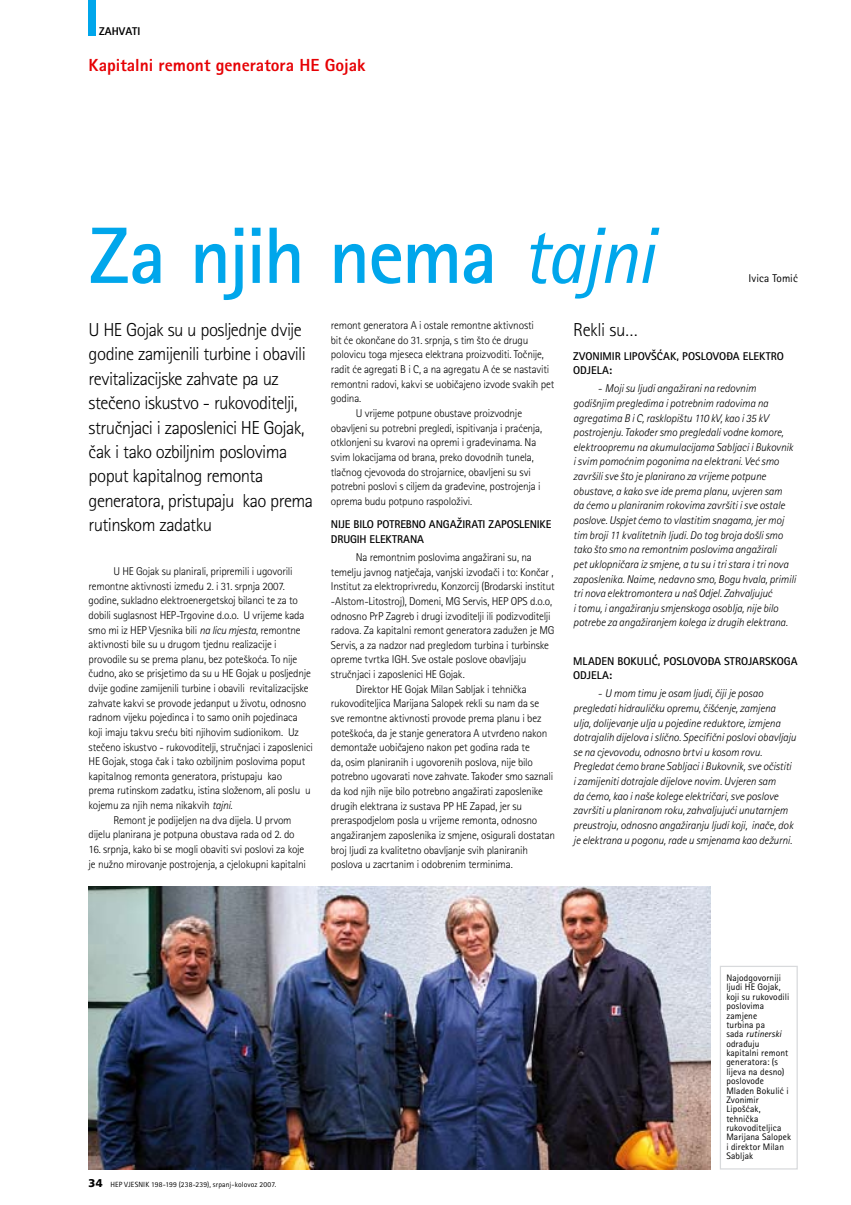
<style>
.page{position:relative;width:851px;height:1205px;background:#fff}
.page>*{position:absolute;margin:0;border:0;box-sizing:border-box;transform-origin:0 0}
.t1{font:700 80px "Rotis Sans Serif";letter-spacing:-.03em;color:#00a6eb}
.t2{font:300 18.75px/24.4px "Rotis Sans Serif";letter-spacing:-.03em;color:#000}
.t3{font:800 17.5px "Rotis Sans Serif";color:#e60004}
.t4{font:300 11.25px/14.6px "Rotis Sans Serif";letter-spacing:-.015em;color:#000}
.t5{font:italic 300 11.25px/14.6px "Rotis Sans Serif";letter-spacing:-.01em;color:#000}
.t6{font:700 11.25px/14.6px "Rotis Sans Serif";color:#000}
.t7{font:11.25px "Rotis Sans Serif";letter-spacing:.005em;color:#000}
.t8{font:800 11.25px "Rotis Sans Serif";color:#000}
.t9{font:9.38px/9.4px "Rotis Sans Serif";letter-spacing:.01em;color:#000}
.t10{font:7.5px "Rotis Sans Serif";letter-spacing:.02em;color:#000}
.s1{font-weight:400;font-style:italic}
.s2{font-style:italic}
.s3{font-style:normal}
.s4{font-family:"Frutiger";font-weight:900;font-size:11.25px}
</style>
<div class="page">
<div style="left:89px;top:0;width:7px;height:35px;background:#00a6eb"></div>
<img style="left:89px;top:887px;width:621px;height:282px">
<div style="left:719px;top:966px;width:78px;height:203px;border:1px solid #d8dadc"></div>
<p class="t8" style="left:99px;top:24px;width:43px">ZAHVATI</p>
<h3 class="t3" style="left:89px;top:54px;width:278px">Kapitalni remont generatora HE Gojak</h3>
<h1 class="t1" style="left:89px;top:205px;width:567px">Za njih nema <span class="s1">tajni</span></h1>
<p class="t7" style="left:748px;top:271px;width:51px">Ivica Tomi}</p>
<p class="t2" style="left:89px;top:317px;width:226px">U HE Gojak su u posljednje dvije godine zamijenili turbine i obavili revitalizacijske zahvate pa uz ste~eno iskustvo - rukovoditelji, stru~njaci i zaposlenici HE Gojak, ~ak i tako ozbiljnim poslovima poput kapitalnog remonta generatora, pristupaju kao prema rutinskom zadatku</p>
<p class="t4" style="left:113px;top:564px;width:180px">U HE Gojak su planirali, pripremili i ugovorili</p>
<p class="t4" style="left:89px;top:578px;width:198px">remontne aktivnosti izme|u 2. i 31. srpnja 2007.</p>
<p class="t4" style="left:89px;top:593px;width:211px">godine, sukladno elektroenergetskoj bilanci te za to</p>
<p class="t4" style="left:89px;top:607px;width:217px">dobili suglasnost HEP-Trgovine d.o.o. U vrijeme kada</p>
<p class="t4" style="left:89px;top:622px;width:213px">smo mi iz HEP Vjesnika bili <span class="s2">na licu mjesta</span>, remontne</p>
<p class="t4" style="left:89px;top:637px;width:189px">aktivnosti bile su u drugom tjednu realizacije i</p>
<p class="t4" style="left:89px;top:651px;width:210px">provodile su se prema planu, bez pote{ko}a. To nije</p>
<p class="t4" style="left:89px;top:666px;width:224px">~udno, ako se prisjetimo da su u HE Gojak u posljednje</p>
<p class="t4" style="left:89px;top:681px;width:221px">dvije godine zamijenili turbine i obavili revitalizacijske</p>
<p class="t4" style="left:89px;top:695px;width:219px">zahvate kakvi se provode jedanput u `ivotu, odnosno</p>
<p class="t4" style="left:89px;top:710px;width:210px">radnom vijeku pojedinca i to samo onih pojedinaca</p>
<p class="t4" style="left:89px;top:724px;width:212px">koji imaju takvu sre}u biti njihovim sudionikom. Uz</p>
<p class="t4" style="left:89px;top:739px;width:226px">ste~eno iskustvo - rukovoditelji, stru~njaci i zaposlenici</p>
<p class="t4" style="left:89px;top:754px;width:218px">HE Gojak, stoga ~ak i tako ozbiljnim poslovima poput</p>
<p class="t4" style="left:89px;top:768px;width:195px">kapitalnog remonta generatora, pristupaju kao</p>
<p class="t4" style="left:89px;top:783px;width:223px">prema rutinskom zadatku, istina slo`enom, ali poslu u</p>
<p class="t4" style="left:89px;top:798px;width:145px">kojemu za njih nema nikakvih <span class="s2">tajni</span>.</p>
<p class="t4" style="left:113px;top:812px;width:180px">Remont je podijeljen na dva dijela. U prvom</p>
<p class="t4" style="left:89px;top:827px;width:207px">dijelu planirana je potpuna obustava rada od 2. do</p>
<p class="t4" style="left:89px;top:841px;width:219px">16. srpnja, kako bi se mogli obaviti svi poslovi za koje je nu`no mirovanje postrojenja, a cjelokupni kapitalni</p>
<p class="t4" style="left:331px;top:318px;width:204px">remont generatora A i ostale remontne aktivnosti</p>
<p class="t4" style="left:331px;top:333px;width:199px">bit }e okon~ane do 31. srpnja, s tim {to }e drugu</p>
<p class="t4" style="left:331px;top:347px;width:214px">polovicu toga mjeseca elektrana proizvoditi. To~nije,</p>
<p class="t4" style="left:331px;top:362px;width:220px">radit }e agregati B i C, a na agregatu A }e se nastaviti</p>
<p class="t4" style="left:331px;top:376px;width:225px">remontni radovi, kakvi se uobi~ajeno izvode svakih pet</p>
<p class="t4" style="left:331px;top:391px;width:32px">godina.</p>
<p class="t4" style="left:356px;top:406px;width:168px">U vrijeme potpune obustave proizvodnje</p>
<p class="t4" style="left:331px;top:420px;width:213px">obavljeni su potrebni pregledi, ispitivanja i pra}enja,</p>
<p class="t4" style="left:331px;top:435px;width:207px">otklonjeni su kvarovi na opremi i gra|evinama. Na</p>
<p class="t4" style="left:331px;top:450px;width:204px">svim lokacijama od brana, preko dovodnih tunela,</p>
<p class="t4" style="left:331px;top:464px;width:201px">tla~nog cjevovoda do strojarnice, obavljeni su svi</p>
<p class="t4" style="left:331px;top:479px;width:211px">potrebni poslovi s ciljem da gra|evine, postrojenja i</p>
<p class="t4" style="left:331px;top:493px;width:143px">oprema budu potpuno raspolo`ivi.</p>
<p class="t6" style="left:331px;top:517px;width:222px">NIJE BILO POTREBNO ANGA@IRATI ZAPOSLENIKE<br>DRUGIH ELEKTRANA</p>
<p class="t4" style="left:356px;top:550px;width:177px">Na remontnim poslovima anga`irani su, na</p>
<p class="t4" style="left:331px;top:564px;width:224px">temelju javnog natje~aja, vanjski izvo|a~i i to: Kon~ar ,</p>
<p class="t4" style="left:331px;top:579px;width:225px">Institut za elektroprivredu, Konzorcij (Brodarski institut</p>
<p class="t4" style="left:331px;top:594px;width:223px">-Alstom-Litostroj), Domeni, MG Servis, HEP OPS d.o.o,</p>
<p class="t4" style="left:331px;top:608px;width:221px">odnosno PrP Zagreb i drugi izvoditelji ili podizvoditelji</p>
<p class="t4" style="left:331px;top:623px;width:225px">radova. Za kapitalni remont generatora zadu`en je MG</p>
<p class="t4" style="left:331px;top:637px;width:219px">Servis, a za nadzor nad pregledom turbina i turbinske</p>
<p class="t4" style="left:331px;top:652px;width:197px">opreme tvrtka IGH. Sve ostale poslove obavljaju</p>
<p class="t4" style="left:331px;top:667px;width:135px">stru~njaci i zaposlenici HE Gojak.</p>
<p class="t4" style="left:356px;top:681px;width:172px">Direktor HE Gojak Milan Sabljak i tehni~ka</p>
<p class="t4" style="left:331px;top:696px;width:210px">rukovoditeljica Marijana Salopek rekli su nam da se</p>
<p class="t4" style="left:331px;top:711px;width:212px">sve remontne aktivnosti provode prema planu i bez</p>
<p class="t4" style="left:331px;top:725px;width:218px">pote{ko}a, da je stanje generatora A utvr|eno nakon</p>
<p class="t4" style="left:331px;top:740px;width:200px">demonta`e uobi~ajeno nakon pet godina rada te</p>
<p class="t4" style="left:331px;top:754px;width:203px">da, osim planiranih i ugovorenih poslova, nije bilo</p>
<p class="t4" style="left:331px;top:769px;width:224px">potrebno ugovarati nove zahvate. Tako|er smo saznali</p>
<p class="t4" style="left:331px;top:784px;width:213px">da kod njih nije bilo potrebno anga`irati zaposlenike</p>
<p class="t4" style="left:331px;top:798px;width:193px">drugih elektrana iz sustava PP HE Zapad, jer su</p>
<p class="t4" style="left:331px;top:813px;width:208px">preraspodjelom posla u vrijeme remonta, odnosno</p>
<p class="t4" style="left:331px;top:828px;width:226px">anga`iranjem zaposlenika iz smjene, osigurali dostatan</p>
<p class="t4" style="left:331px;top:842px;width:198px">broj ljudi za kvalitetno obavljanje svih planiranih</p>
<p class="t4" style="left:331px;top:857px;width:183px">poslova u zacrtanim i odobrenim terminima.</p>
<h2 class="t2" style="left:573px;top:317px;width:66px">Rekli su…</h2>
<p class="t6" style="left:573px;top:348px;width:212px">ZVONIMIR LIPOV[]AK, POSLOVO\A ELEKTRO<br>ODJELA:</p>
<p class="t5" style="left:573px;top:381px;width:224px;text-indent:25px"><span class="s3">-</span> Moji su ljudi anga`irani na redovnim godi{njim pregledima i potrebnim radovima na agregatima B i C, rasklopi{tu 110 kV, kao i 35 kV postrojenju. Tako|er smo pregledali vodne komore, elektroopremu na akumulacijama Sabljaci i Bukovnik i svim pomo}nim pogonima na elektrani. Ve} smo zavr{ili sve {to je planirano za vrijeme potpune obustave, a kako sve ide prema planu, uvjeren sam<br>da }emo u planiranim rokovima zavr{iti i sve ostale poslove. Uspjet }emo to vlastitim snagama, jer moj tim broji 11 kvalitetnih ljudi. Do tog broja do{li smo tako {to smo na remontnim poslovima anga`irali<br>pet uklopni~ara iz smjene, a tu su i tri stara i tri nova zaposlenika. Naime, nedavno smo, Bogu hvala, primili tri nova elektromontera u na{ Odjel. Zahvaljuju}<br>i tomu, i anga`iranju smjenskoga osoblja, nije bilo potrebe za anga`iranjem kolega iz drugih elektrana.</p>
<p class="t6" style="left:573px;top:653px;width:226px">MLADEN BOKULI], POSLOVO\A STROJARSKOGA<br>ODJELA:</p>
<p class="t5" style="left:573px;top:686px;width:224px;text-indent:25px"><span class="s3">-</span> U mom timu je osam ljudi, ~iji je posao pregledati hidrauli~ku opremu, ~i{}enje, zamjena<br>ulja, dolijevanje ulja u pojedine reduktore, izmjena dotrajalih dijelova i sli~no. Specifi~ni poslovi obavljaju se na cjevovodu, odnosno brtvi u kosom rovu.<br>Pregledat }emo brane Sabljaci i Bukovnik, sve o~istiti i zamijeniti dotrajale dijelove novim. Uvjeren sam<br>da }emo, kao i na{e kolege elektri~ari, sve poslove zavr{iti u planiranom roku, zahvaljuju}i unutarnjem preustroju, odnosno anga`iranju ljudi koji, ina~e, dok je elektrana u pogonu, rade u smjenama kao de`urni.</p>
<p class="t10" style="left:89px;top:1180px;width:189px"><span class="s4">34</span> HEP VJESNIK 198-199 (238-239), srpanj-kolovoz 2007.</p>
<p class="t9" style="left:726px;top:973px;width:66px">Najodgovorniji ljudi HE Gojak, koji su rukovodili poslovima zamjene<br>turbina pa<br>sada <span class="s2">rutinerski </span>odra|uju kapitalni remont generatora: (s lijeva na desno) poslovo|e<br>Mladen Bokuli} i<br>Zvonimir<br>Lipo{}ak, tehni~ka rukovoditeljica<br>Marijana Salopek i direktor Milan<br>Sabljak</p>
</div>
